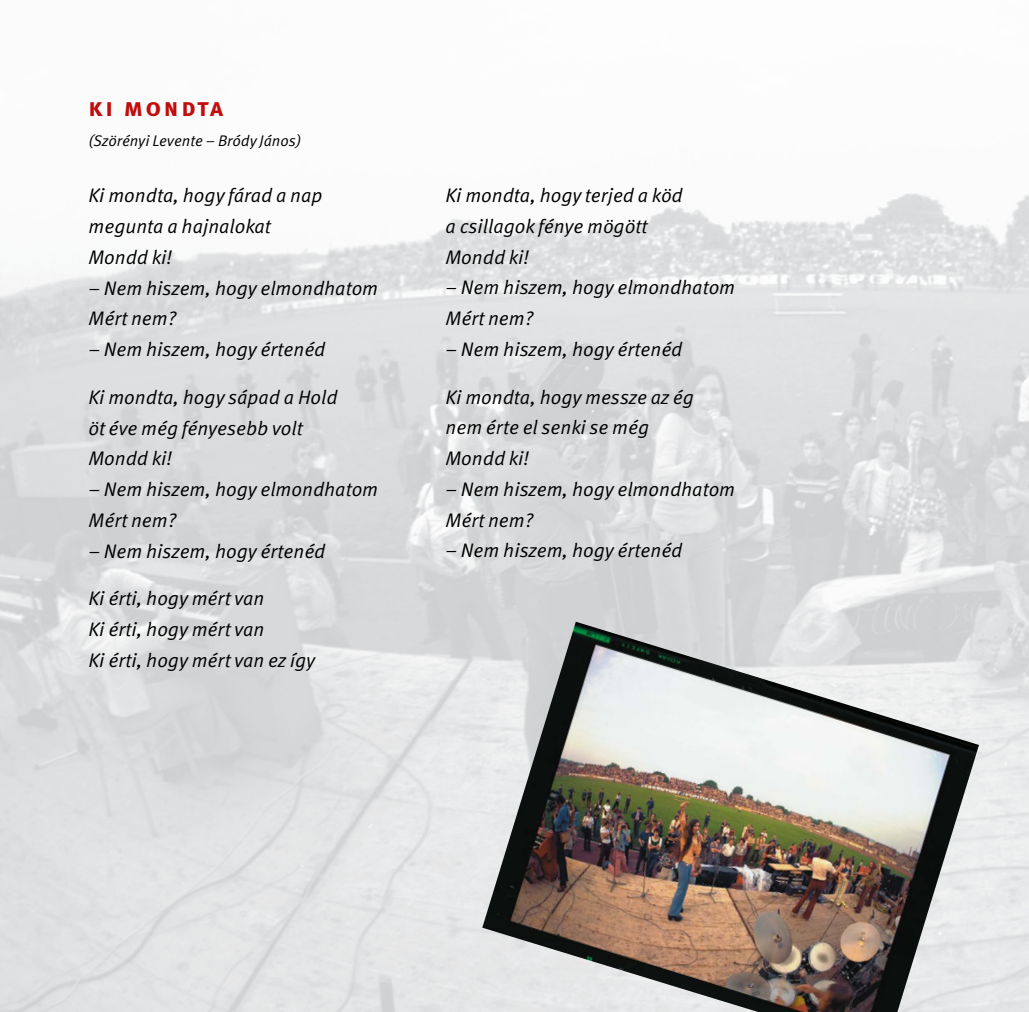
<style>
.page{position:relative;width:1029px;height:1012px;background:#fff}
.page>*{position:absolute;margin:0;border:0;box-sizing:border-box;transform-origin:0 0}
.t1{font:25.2px "Meta Bold CE Caps";letter-spacing:.095em;color:#c00d0e}
.t2{font:italic 19.5px/30.9px "Meta Pro";color:#000}
.t3{font:italic 15.3px "Meta Pro";color:#000}
</style>
<div class="page">
<img style="left:482px;top:622px;width:497px;height:390px">
<p class="t1" style="left:88px;top:91px;width:136px">ki mondta</p>
<p class="t3" style="left:88px;top:131px;width:214px">(Szörényi Levente – Bródy János)</p>
<p class="t2" style="left:88px;top:181px;width:236px">Ki mondta, hogy fárad a nap megunta a hajnalokat<br>Mondd ki!</p>
<p class="t2" style="left:88px;top:273px;width:291px">– Nem hiszem, hogy elmondhatom<br>Mért nem?</p>
<p class="t2" style="left:88px;top:335px;width:238px">– Nem hiszem, hogy értenéd</p>
<p class="t2" style="left:88px;top:382px;width:251px">Ki mondta, hogy sápad a Hold öt éve még fényesebb volt<br>Mondd ki!</p>
<p class="t2" style="left:88px;top:475px;width:291px">– Nem hiszem, hogy elmondhatom<br>Mért nem?</p>
<p class="t2" style="left:88px;top:536px;width:238px">– Nem hiszem, hogy értenéd</p>
<p class="t2" style="left:88px;top:584px;width:228px">Ki érti, hogy mért van<br>Ki érti, hogy mért van<br>Ki érti, hogy mért van ez így</p>
<p class="t2" style="left:446px;top:180px;width:239px">Ki mondta, hogy terjed a köd a csillagok fénye mögött<br>Mondd ki!</p>
<p class="t2" style="left:446px;top:273px;width:291px">– Nem hiszem, hogy elmondhatom<br>Mért nem?</p>
<p class="t2" style="left:446px;top:334px;width:238px">– Nem hiszem, hogy értenéd</p>
<p class="t2" style="left:446px;top:382px;width:250px">Ki mondta, hogy messze az ég nem érte el senki se még<br>Mondd ki!</p>
<p class="t2" style="left:446px;top:474px;width:291px">– Nem hiszem, hogy elmondhatom<br>Mért nem?</p>
<p class="t2" style="left:446px;top:536px;width:238px">– Nem hiszem, hogy értenéd</p>
</div>
